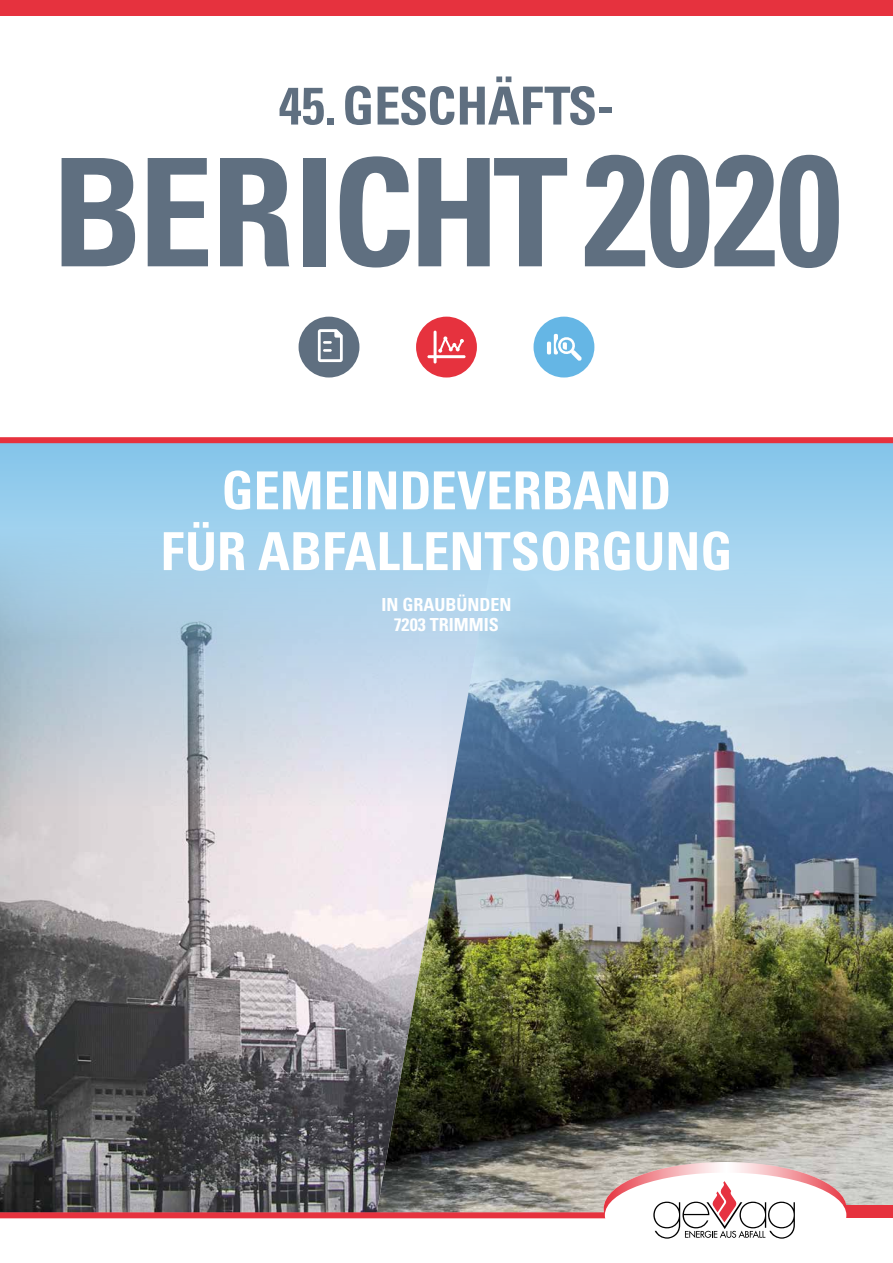
<style>
.page{position:relative;width:893px;height:1263px;background:#fff}
.page>*{position:absolute;margin:0;border:0;box-sizing:border-box;transform-origin:0 0}
.t1{font:700 condensed 150px "Univers LT Pro";letter-spacing:-.03em;color:#5f6f80}
.t2{font:700 condensed 52.5px/60.8px "Univers LT Pro";color:#fff;text-align:center}
.t3{font:700 condensed 52.5px "Univers LT Pro";color:#5f6f80}
.t4{font:700 condensed 18px/20.2px "Univers LT Pro";color:#fff;text-align:center}
.s1{font-size:157.5px}
</style>
<div class="page">
<img style="left:0;top:806px;width:377px;height:406px">
<img style="left:377px;top:806px;width:516px;height:406px">
<svg style="left:0;top:443px;width:893px;height:363px;background:#a4c6de"></svg>
<div style="left:0;top:0;width:893px;height:15px;background:#e6323e"></div>
<div style="left:0;top:437px;width:893px;height:6px;background:#e6323e"></div>
<div style="left:840px;top:1205px;width:53px;height:13px;background:#e6323e"></div>
<svg style="left:604px;top:1162px;width:243px;height:93px;background:#f2a4a9"></svg>
<svg style="left:416px;top:317px;width:61px;height:60px"></svg>
<svg style="left:299px;top:317px;width:60px;height:60px"></svg>
<svg style="left:533px;top:317px;width:61px;height:60px"></svg>
<div style="left:0;top:1212px;width:608px;height:6px;background:#e6323e"></div>
<div style="left:605px;top:1172px;width:241px;height:86px;background:#fff;border-radius:50%"></div>
<svg style="left:653px;top:1181px;width:142px;height:57px"></svg>
<p class="t3" style="left:278px;top:74px;width:338px">45.GESCHÄFTS-</p>
<h1 class="t1" style="left:52px;top:121px;width:791px">BERICHT<span class="s1">2020</span></h1>
<p class="t2" style="left:161px;top:459px;width:573px">GEMEINDEVERBAND<br>FÜR ABFALLENTSORGUNG</p>
<p class="t4" style="left:381px;top:594px;width:132px">IN GRAUBÜNDEN<br>7203 TRIMMIS</p>
</div>
